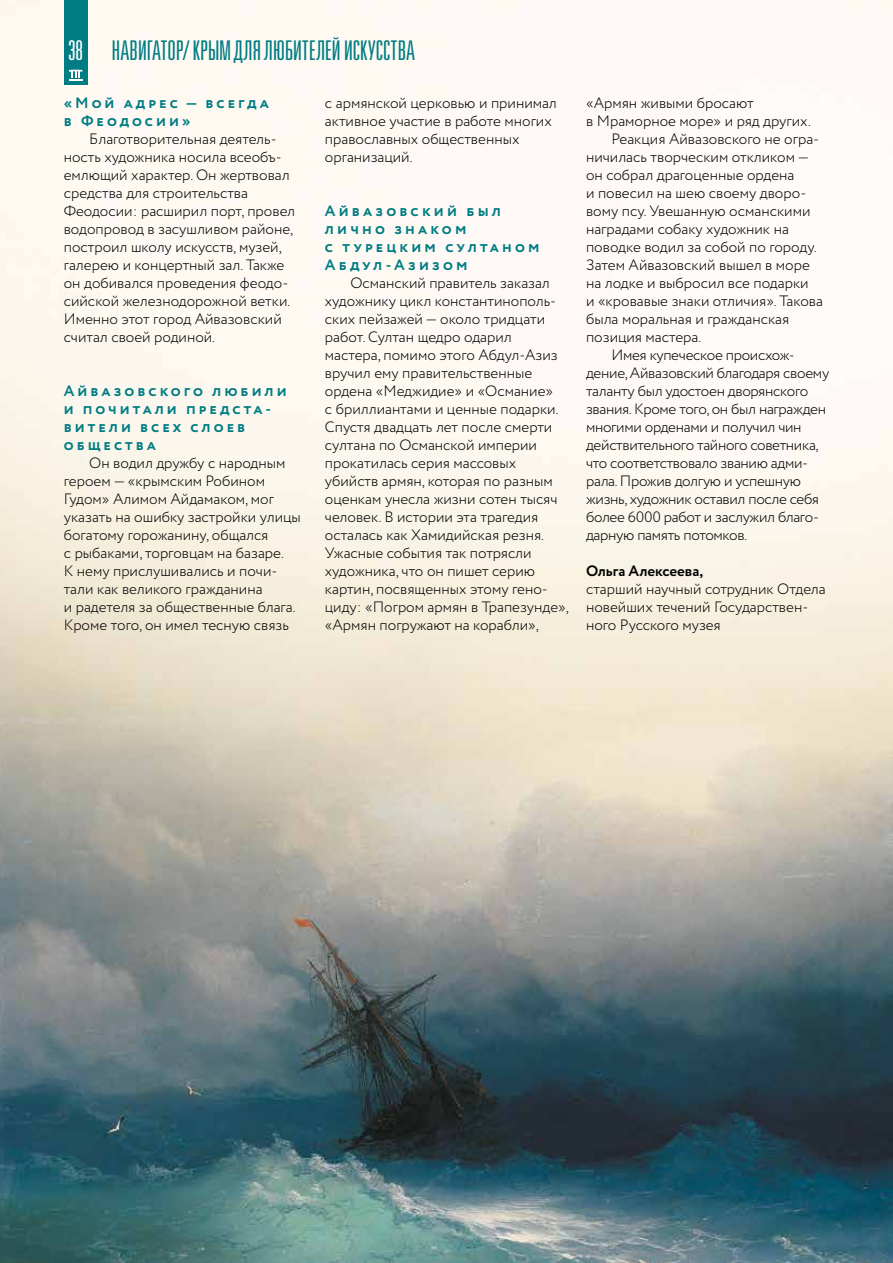
<style>
.page{position:relative;width:893px;height:1263px;background:#fff}
.page>*{position:absolute;margin:0;border:0;box-sizing:border-box;transform-origin:0 0}
.t1{font:27.15px "Univers LTCYR 49 Light Ult Cond";letter-spacing:-.01em;color:#007c83}
.t2{font:27.15px "Univers LTCYR 49 Light Ult Cond";color:#fff}
.t3{font:300 15px/18px "Circe";color:#000}
.t4{font:300 15px "Circe";letter-spacing:-.02em;color:#000}
.t5{font:700 15px/18px "Circe";letter-spacing:.21em;color:#007c83}
.t6{font:700 15px/18px "Circe";letter-spacing:.27em;color:#007c83}
.t7{font:700 15px "Circe";color:#000}
</style>
<div class="page">
<img style="left:0;top:0;width:893px;height:1263px">
<div style="left:64px;top:0;width:24px;height:85px;background:#007c83"></div>
<hr style="left:69px;top:69px;width:14px;height:3px;background:#fff">
<svg style="left:69px;top:70px;width:14px;height:11px"></svg>
<h1 class="t1" style="left:111px;top:34px;width:305px">НАВИГАТОР/ КРЫМ ДЛЯ ЛЮБИТЕЛЕЙ ИСКУССТВА</h1>
<h1 class="t2" style="left:68px;top:34px;width:16px">38</h1>
<p class="t6" style="left:64px;top:95px;width:204px">«Мой адрес — всегда в Феодосии»</p>
<p class="t3" style="left:64px;top:130px;width:233px;text-indent:26px">Благотворительная деятель&shy;ность художника носила всеобъ&shy;емлющий характер. Он жертвовал средства для строительства<br>Феодосии: расширил порт, провел водопровод в засушливом районе, построил школу искусств, музей, галерею и концертный зал. Также он добивался проведения феодо&shy;сийской железнодорожной ветки.<br>Именно этот город Айвазовский считал своей родиной.</p>
<p class="t3" style="left:325px;top:94px;width:233px">с армянской церковью и принимал активное участие в работе многих православных общественных организаций.</p>
<p class="t5" style="left:325px;top:203px;width:216px">Айва зовский был лично зна ком<br>с турецким султа ном<br>Абдул-Азизом</p>
<p class="t3" style="left:325px;top:274px;width:245px;text-indent:26px">Османский правитель заказал художнику цикл константинополь&shy;ских пейзажей — около тридцати работ. Султан щедро одарил мастера, помимо этого Абдул-Азиз вручил ему правительственные ордена «Меджидие» и «Османие»<br>с бриллиантами и ценные подарки.<br>Спустя двадцать лет после смерти султана по Османской империи прокатилась серия массовых убийств армян, которая по разным оценкам унесла жизни сотен тысяч человек. В истории эта трагедия осталась как Хамидийская резня.<br>Ужасные события так потрясли художника, что он пишет серию картин, посвященных этому гено&shy;циду: «Погром армян в Трапезунде», «Армян погружают на корабли»,</p>
<p class="t5" style="left:64px;top:383px;width:224px">Айва зовского любили и почитали предста - вители всех слоев общества</p>
<p class="t3" style="left:64px;top:454px;width:239px;text-indent:26px">Он водил дружбу с народным героем — «крымским Робином<br>Гудом» Алимом Айдамаком, мог указать на ошибку застройки улицы богатому горожанину, общался<br>с рыбаками, торговцам на базаре.<br>К нему прислушивались и почи&shy;тали как великого гражданина<br>и радетеля за общественные блага.<br>Кроме того, он имел тесную связь</p>
<p class="t3" style="left:586px;top:94px;width:169px">«Армян живыми бросают</p>
<p class="t3" style="left:586px;top:112px;width:226px">в Мраморное море» и ряд других.</p>
<p class="t3" style="left:612px;top:130px;width:209px">Реакция Айвазовского не огра-</p>
<p class="t3" style="left:586px;top:148px;width:225px">ничилась творческим откликом —</p>
<p class="t3" style="left:586px;top:166px;width:210px">он собрал драгоценные ордена</p>
<p class="t3" style="left:586px;top:184px;width:222px">и повесил на шею своему дворо-</p>
<p class="t3" style="left:586px;top:202px;width:226px">вому псу. Увешанную османскими</p>
<p class="t3" style="left:586px;top:220px;width:204px">наградами собаку художник на</p>
<p class="t3" style="left:586px;top:238px;width:232px">поводке водил за собой по городу.</p>
<p class="t3" style="left:586px;top:256px;width:225px">Затем Айвазовский вышел в море</p>
<p class="t3" style="left:586px;top:274px;width:224px">на лодке и выбросил все подарки</p>
<p class="t3" style="left:586px;top:292px;width:238px">и «кровавые знаки отличия». Такова</p>
<p class="t3" style="left:586px;top:310px;width:205px">была моральная и гражданская</p>
<p class="t3" style="left:586px;top:328px;width:117px">позиция мастера.</p>
<p class="t4" style="left:612px;top:345px;width:185px">Имея купеческое происхож-</p>
<p class="t4" style="left:586px;top:363px;width:245px">дение, Айвазовский благодаря своему</p>
<p class="t4" style="left:586px;top:381px;width:224px">таланту был удостоен дворянского</p>
<p class="t4" style="left:586px;top:399px;width:242px">звания. Кроме того, он был награжден</p>
<p class="t4" style="left:586px;top:417px;width:217px">многими орденами и получил чин</p>
<p class="t4" style="left:586px;top:435px;width:234px">действительного тайного советника,</p>
<p class="t4" style="left:586px;top:453px;width:224px">что соответствовало званию адми-</p>
<p class="t4" style="left:586px;top:471px;width:217px">рала. Прожив долгую и успешную</p>
<p class="t4" style="left:586px;top:489px;width:234px">жизнь, художник оставил после себя</p>
<p class="t4" style="left:586px;top:507px;width:234px">более 6000 работ и заслужил благо-</p>
<p class="t4" style="left:586px;top:525px;width:163px">дарную память потомков.</p>
<p class="t7" style="left:586px;top:561px;width:119px">Ольга Алексеева,</p>
<p class="t3" style="left:586px;top:580px;width:241px">старший научный сотрудник Отдела новейших течений Государствен&shy;ного Русского музея</p>
</div>
